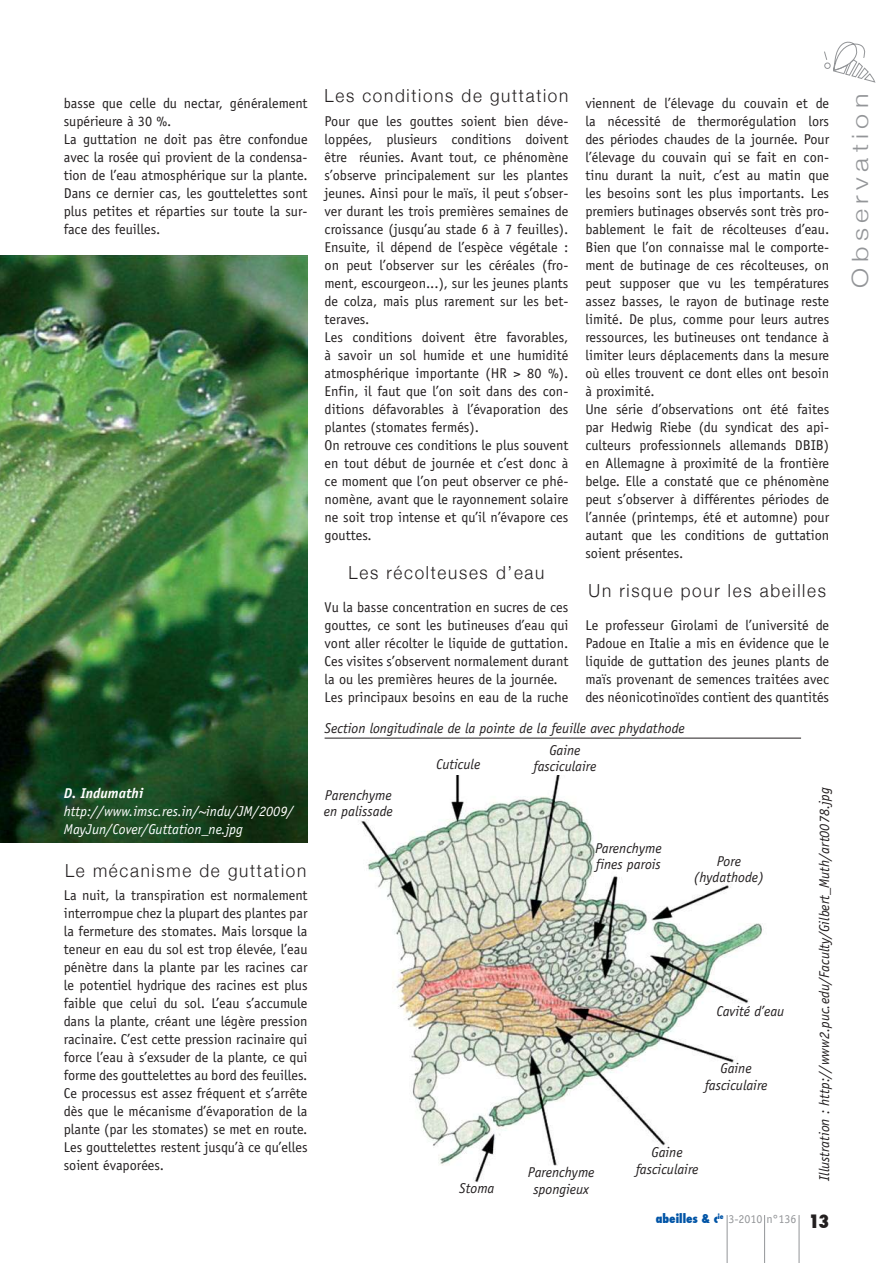
<style>
.page{position:relative;width:893px;height:1263px;background:#fff}
.page>*{position:absolute;margin:0;border:0;box-sizing:border-box;transform-origin:0 0}
.t1{font:300 22.5px "Helvetica Neue";letter-spacing:.2em;color:#939598;scale:1.2 1}
.t2{font:300 18px "Helvetica Neue";letter-spacing:.1em;color:#231f20;scale:.95 1}
.t3{font:800 condensed 18px "Futura";color:#231f20}
.t4{font:14.25px/18px "Officina Sans";color:#231f20}
.t5{font:italic 14.25px/16.5px "Officina Sans";color:#231f20;text-align:center}
.t6{font:italic 14.25px/18px "Officina Sans";color:#fff}
.t7{font:italic 700 14.25px "Officina Sans";color:#fff}
.t8{font:12px "Officina Sans";color:#939598}
.s1{font-family:"Futura";font-weight:800;font-stretch:condensed;color:#0054a6}
</style>
<div class="page">
<hr style="left:727px;top:1215px;width:1px;height:48px;background:#939598">
<hr style="left:764px;top:1215px;width:1px;height:48px;background:#939598">
<hr style="left:799px;top:1215px;width:1px;height:48px;background:#939598">
<svg style="left:824px;top:41px;width:51px;height:42px"></svg>
<img style="left:0;top:255px;width:308px;height:587px">
<img style="left:361px;top:775px;width:403px;height:407px">
<hr style="left:325px;top:738px;width:476px;height:1px;background:#231f20">
<p class="t4" style="left:64px;top:94px;width:245px">basse que celle du nectar, généralement supérieure à 30 %.<br>La guttation ne doit pas être confondue avec la rosée qui provient de la condensa&shy;tion de l’eau atmosphérique sur la plante.<br>Dans ce dernier cas, les gouttelettes sont plus petites et réparties sur toute la sur&shy;face des feuilles.</p>
<p class="t2" style="left:325px;top:85px;width:258px">Les conditions de guttation</p>
<p class="t4" style="left:325px;top:112px;width:245px">Pour que les gouttes soient bien déve&shy;loppées, plusieurs conditions doivent être réunies. Avant tout, ce phénomène s’observe principalement sur les plantes jeunes. Ainsi pour le maïs, il peut s’obser&shy;ver durant les trois premières semaines de croissance (jusqu’au stade 6 à 7 feuilles).<br>Ensuite, il dépend de l’espèce végétale : on peut l’observer sur les céréales (fro&shy;ment, escourgeon...), sur les jeunes plants de colza, mais plus rarement sur les bet&shy;teraves.<br>Les conditions doivent être favorables, à savoir un sol humide et une humidité atmosphérique importante (HR &gt; 80 %).<br>Enfin, il faut que l’on soit dans des con&shy;ditions défavorables à l’évaporation des plantes (stomates fermés).<br>On retrouve ces conditions le plus souvent en tout début de journée et c’est donc à ce moment que l’on peut observer ce phé&shy;nomène, avant que le rayonnement solaire ne soit trop intense et qu’il n’évapore ces gouttes.</p>
<p class="t2" style="left:349px;top:562px;width:208px">Les récolteuses d’eau</p>
<p class="t4" style="left:325px;top:598px;width:245px">Vu la basse concentration en sucres de ces gouttes, ce sont les butineuses d’eau qui vont aller récolter le liquide de guttation.<br>Ces visites s’observent normalement durant la ou les premières heures de la journée.<br>Les principaux besoins en eau de la ruche</p>
<p class="t4" style="left:585px;top:94px;width:245px">viennent de l’élevage du couvain et de la nécessité de thermorégulation lors des périodes chaudes de la journée. Pour l’élevage du couvain qui se fait en con&shy;tinu durant la nuit, c’est au matin que les besoins sont les plus importants. Les premiers butinages observés sont très pro&shy;bablement le fait de récolteuses d’eau.<br>Bien que l’on connaisse mal le comporte&shy;ment de butinage de ces récolteuses, on peut supposer que vu les températures assez basses, le rayon de butinage reste limité. De plus, comme pour leurs autres ressources, les butineuses ont tendance à limiter leurs déplacements dans la mesure où elles trouvent ce dont elles ont besoin à proximité.<br>Une série d’observations ont été faites par Hedwig Riebe (du syndicat des api&shy;culteurs professionnels allemands DBIB) en Allemagne à proximité de la frontière belge. Elle a constaté que ce phénomène peut s’observer à différentes périodes de l’année (printemps, été et automne) pour autant que les conditions de guttation soient présentes.</p>
<p class="t2" style="left:589px;top:580px;width:251px">Un risque pour les abeilles</p>
<p class="t4" style="left:585px;top:616px;width:245px;text-align:justify">Le professeur Girolami de l’université de Padoue en Italie a mis en évidence que le liquide de guttation des jeunes plants de maïs provenant de semences traitées avec des néonicotinoïdes contient des quantités</p>
<p class="t5" style="left:325px;top:720px;width:362px">Section longitudinale de la pointe de la feuille avec phydathode</p>
<p class="t7" style="left:64px;top:784px;width:81px">D. Indumathi</p>
<p class="t6" style="left:64px;top:802px;width:232px">http://www.imsc.res.in/~indu/JM/2009/<br>MayJun/Cover/Guttation_ne.jpg</p>
<p class="t2" style="left:65px;top:859px;width:255px">Le mécanisme de guttation</p>
<p class="t4" style="left:64px;top:886px;width:245px;text-align:justify">La nuit, la transpiration est normalement interrompue chez la plupart des plantes par la fermeture des stomates. Mais lorsque la teneur en eau du sol est trop élevée, l’eau pénètre dans la plante par les racines car le potentiel hydrique des racines est plus faible que celui du sol. L’eau s’accumule dans la plante, créant une légère pression racinaire. C’est cette pression racinaire qui force l’eau à s’exsuder de la plante, ce qui forme des gouttelettes au bord des feuilles.<br>Ce processus est assez fréquent et s’arrête dès que le mécanisme d’évaporation de la plante (par les stomates) se met en route.<br>Les gouttelettes restent jusqu’à ce qu’elles soient évaporées.</p>
<p class="t5" style="left:324px;top:787px;width:71px;text-align:left">Parenchyme en palissade</p>
<p class="t5" style="left:436px;top:756px;width:46px">Cuticule</p>
<p class="t5" style="left:533px;top:741px;width:64px">Gaine fasciculaire</p>
<p class="t5" style="left:595px;top:839px;width:68px;text-align:left">Parenchyme fines parois</p>
<p class="t5" style="left:693px;top:853px;width:72px">Pore (hydathode)</p>
<p class="t5" style="left:716px;top:1003px;width:70px">Cavité d’eau</p>
<p class="t5" style="left:705px;top:1060px;width:64px">Gaine fasciculaire</p>
<p class="t5" style="left:528px;top:1164px;width:68px">Parenchyme</p>
<p class="t5" style="left:636px;top:1144px;width:64px">Gaine fasciculaire</p>
<p class="t5" style="left:459px;top:1180px;width:37px">Stoma</p>
<p class="t5" style="left:533px;top:1180px;width:57px">spongieux</p>
<p class="t5" style="left:816px;top:1181px;width:395px;rotate:-90deg">Illustration : http://www2.puc.edu/Faculty/Gilbert_Muth/art0078.jpg</p>
<p class="t8" style="left:656px;top:1211px;width:142px"><span class="s1">abeilles &amp; c</span><sup>ie</sup> 3-2010 n°136</p>
<p class="t3" style="left:809px;top:1209px;width:22px">13</p>
<h1 class="t1" style="left:846px;top:288px;width:163px;rotate:-90deg">Observation</h1>
</div>
